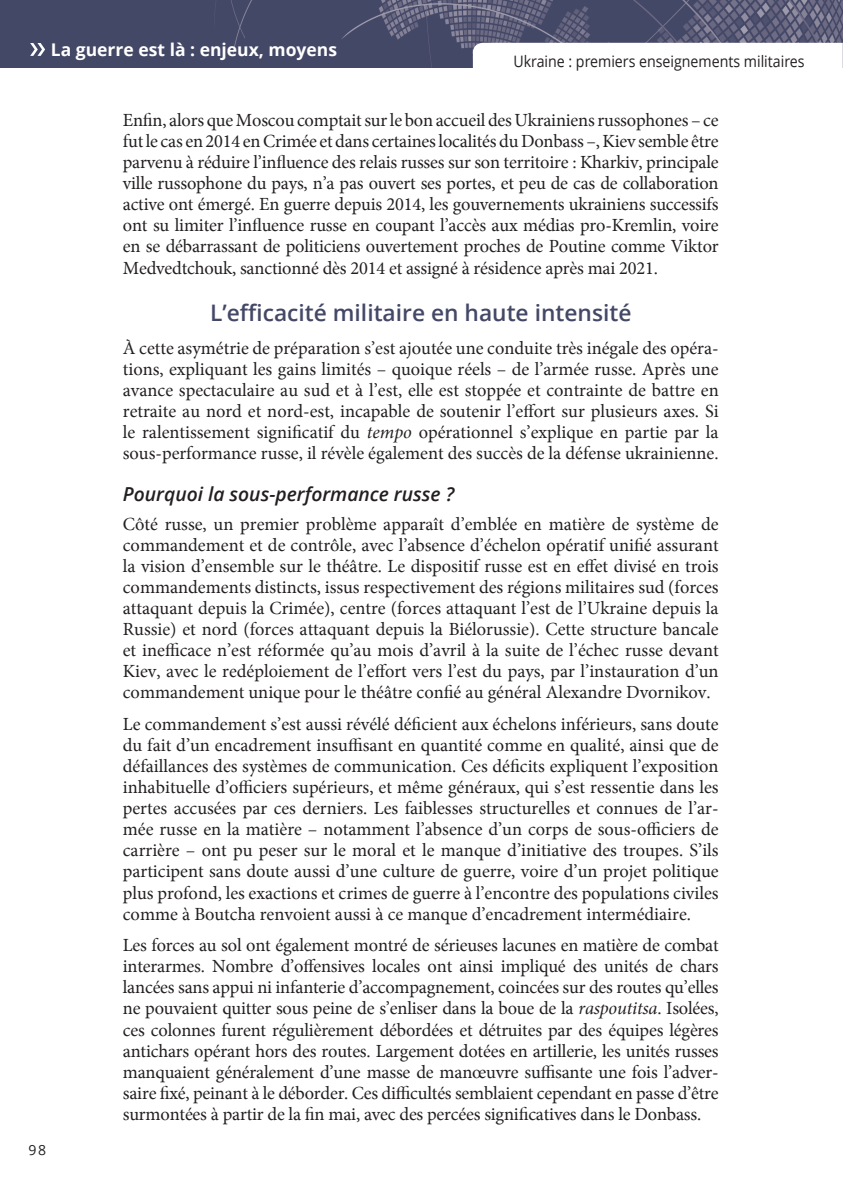
<style>
.page{position:relative;width:843px;height:1193px;background:#fff}
.page>*{position:absolute;margin:0;border:0;box-sizing:border-box;transform-origin:0 0}
.t1{font:600 22.75px "Open Sans";color:#444867}
.t2{font:italic 600 19.25px "Open Sans";color:#231f20}
.t3{font:18.38px/21px "Minion Pro";color:#231f20;text-align:justify}
.t4{font:700 17.5px "Open Sans";color:#fff}
.t5{font:15.75px "Open Sans";color:#231f20;scale:.9 1}
.t6{font:14px "Open Sans";color:#231f20}
.s1{font-style:italic}
</style>
<div class="page">
<div style="left:0;top:0;width:842px;height:68px;background:#444867"></div>
<img style="left:231px;top:0;width:611px;height:68px">
<svg style="left:30px;top:43px;width:15px;height:13px"></svg>
<div style="left:472px;top:43px;width:370px;height:25px;background:#fff"></div>
<p class="t4" style="left:51px;top:37px;width:287px">La guerre est là : enjeux, moyens</p>
<p class="t5" style="left:513px;top:51px;width:325px">Ukraine : premiers enseignements militaires</p>
<p class="t6" style="left:29px;top:1141px;width:19px">98</p>
<p class="t3" style="left:123px;top:110px;width:597px">Enfin, alors que Moscou comptait sur le bon accueil des Ukrainiens russophones – ce fut le cas en 2014 en Crimée et dans certaines localités du Donbass –, Kiev semble être parvenu à réduire l’influence des relais russes sur son territoire : Kharkiv, principale ville russophone du pays, n’a pas ouvert ses portes, et peu de cas de collaboration active ont émergé. En guerre depuis 2014, les gouvernements ukrainiens successifs ont su limiter l’influence russe en coupant l’accès aux médias pro-Kremlin, voire en se débarrassant de politiciens ouvertement proches de Poutine comme Viktor Medvedtchouk, sanctionné dès 2014 et assigné à résidence après mai 2021.</p>
<p class="t1" style="left:210px;top:298px;width:423px">L’efficacité militaire en haute intensité</p>
<p class="t3" style="left:123px;top:337px;width:597px">À cette asymétrie de préparation s’est ajoutée une conduite très inégale des opéra&shy;tions, expliquant les gains limités – quoique réels – de l’armée russe. Après une avance spectaculaire au sud et à l’est, elle est stoppée et contrainte de battre en retraite au nord et nord-est, incapable de soutenir l’effort sur plusieurs axes. Si le ralentissement significatif du <span class="s1">tempo</span> opérationnel s’explique en partie par la sous-performance russe, il révèle également des succès de la défense ukrainienne.</p>
<p class="t2" style="left:123px;top:481px;width:333px">Pourquoi la sous-performance russe ?</p>
<p class="t3" style="left:123px;top:513px;width:597px">Côté russe, un premier problème apparaît d’emblée en matière de système de commandement et de contrôle, avec l’absence d’échelon opératif unifié assurant la vision d’ensemble sur le théâtre. Le dispositif russe est en effet divisé en trois commandements distincts, issus respectivement des régions militaires sud (forces attaquant depuis la Crimée), centre (forces attaquant l’est de l’Ukraine depuis la Russie) et nord (forces attaquant depuis la Biélorussie). Cette structure bancale et inefficace n’est réformée qu’au mois d’avril à la suite de l’échec russe devant Kiev, avec le redéploiement de l’effort vers l’est du pays, par l’instauration d’un commandement unique pour le théâtre confié au général Alexandre Dvornikov.</p>
<p class="t3" style="left:123px;top:713px;width:597px">Le commandement s’est aussi révélé déficient aux échelons inférieurs, sans doute du fait d’un encadrement insuffisant en quantité comme en qualité, ainsi que de défaillances des systèmes de communication. Ces déficits expliquent l’exposition inhabituelle d’officiers supérieurs, et même généraux, qui s’est ressentie dans les pertes accusées par ces derniers. Les faiblesses structurelles et connues de l’ar&shy;mée russe en la matière – notamment l’absence d’un corps de sous-officiers de carrière – ont pu peser sur le moral et le manque d’initiative des troupes. S’ils participent sans doute aussi d’une culture de guerre, voire d’un projet politique plus profond, les exactions et crimes de guerre à l’encontre des populations civiles comme à Boutcha renvoient aussi à ce manque d’encadrement intermédiaire.</p>
<p class="t3" style="left:123px;top:935px;width:597px">Les forces au sol ont également montré de sérieuses lacunes en matière de combat interarmes. Nombre d’offensives locales ont ainsi impliqué des unités de chars lancées sans appui ni infanterie d’accompagnement, coincées sur des routes qu’elles ne pouvaient quitter sous peine de s’enliser dans la boue de la <span class="s1">raspoutitsa</span>. Isolées, ces colonnes furent régulièrement débordées et détruites par des équipes légères antichars opérant hors des routes. Largement dotées en artillerie, les unités russes manquaient généralement d’une masse de manœuvre suffisante une fois l’adver&shy;saire fixé, peinant à le déborder. Ces difficultés semblaient cependant en passe d’être surmontées à partir de la fin mai, avec des percées significatives dans le Donbass.</p>
</div>
